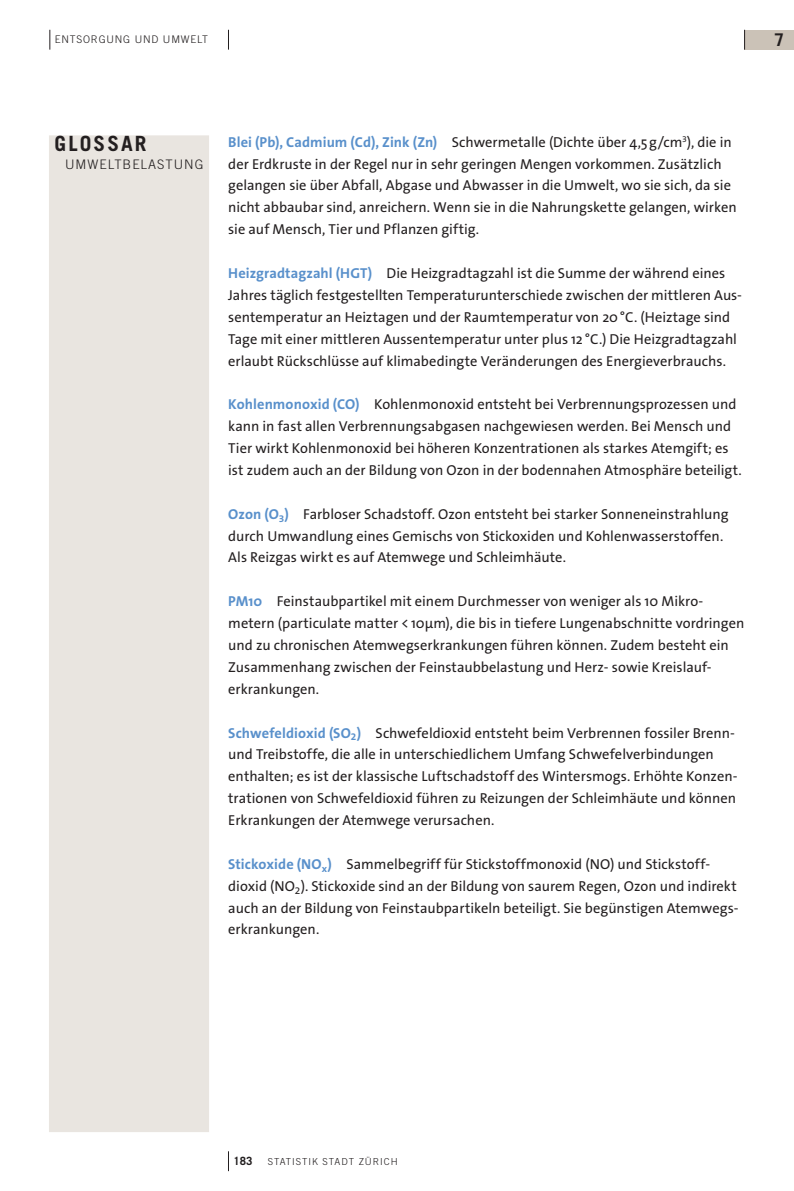
<style>
.page{position:relative;width:794px;height:1191px;background:#fff}
.page>*{position:absolute;margin:0;border:0;box-sizing:border-box;transform-origin:0 0}
.t1{font:700 21px "Trade Gothic LT Std";letter-spacing:.1em;color:#231f20}
.t2{font:700 17.5px "Trade Gothic LT Std";color:#231f20}
.t3{font:14.35px/21.9px "The Sans OT5 Plain";color:#231f20}
.t4{font:300 13.12px "Trade Gothic LT Std";letter-spacing:.075em;color:#231f20}
.t5{font:700 11.38px "Trade Gothic LT Std";color:#231f20}
.t6{font:300 10.5px "Trade Gothic LT Std";letter-spacing:.075em;color:#231f20}
.t7{font:300 9.62px "Trade Gothic LT Std";letter-spacing:.1em;color:#231f20}
.s1{font-family:"The Sans OT7";font-weight:700;color:#5990cb}
</style>
<div class="page">
<div style="left:49px;top:135px;width:160px;height:997px;background:#e9e5e0"></div>
<svg style="left:228px;top:1151px;width:1px;height:20px"></svg>
<div style="left:744px;top:30px;width:50px;height:20px;background:#cbc2b7"></div>
<svg style="left:50px;top:30px;width:1px;height:20px"></svg>
<svg style="left:228px;top:30px;width:1px;height:20px"></svg>
<svg style="left:744px;top:30px;width:1px;height:20px"></svg>
<p class="t6" style="left:55px;top:33px;width:68px">ENTSORGUNG</p>
<p class="t6" style="left:135px;top:33px;width:75px">UN D UMWELT</p>
<p class="t2" style="left:774px;top:29px;width:11px">7</p>
<h1 class="t1" style="left:55px;top:131px;width:93px">GLOSSAR</h1>
<p class="t4" style="left:65px;top:156px;width:59px">UMWELTBE</p>
<p class="t4" style="left:141px;top:156px;width:17px">LASTU</p>
<p class="t4" style="left:184px;top:156px;width:21px">NG</p>
<p class="t3" style="left:228px;top:131px;width:510px"><span class="s1">Blei (Pb), Cadmium (Cd), Zink (Zn)</span> Schwermetalle (Dichte über 4,5g/cm<sup>3</sup>), die in der Erdkruste in der Regel nur in sehr geringen Mengen vorkommen. Zusätzlich gelangen sie über Abfall, Abgase und Abwasser in die Umwelt, wo sie sich, da sie nicht abbaubar sind, anreichern. Wenn sie in die Nahrungskette gelangen, wirken sie auf Mensch, Tier und Pflanzen giftig.</p>
<p class="t3" style="left:228px;top:262px;width:515px"><span class="s1">Heizgradtagzahl (HGT)</span> Die Heizgradtagzahl ist die Summe der während eines Jahres täglich festgestellten Temperaturunterschiede zwischen der mittleren Aus&shy;sentemperatur an Heiztagen und der Raumtemperatur von 20°C. (Heiztage sind Tage mit einer mittleren Aussentemperatur unter plus 12 °C.) Die Heizgradtagzahl erlaubt Rückschlüsse auf klimabedingte Veränderungen des Energieverbrauchs.</p>
<p class="t3" style="left:228px;top:393px;width:515px"><span class="s1">Kohlenmonoxid (CO)</span> Kohlenmonoxid entsteht bei Verbrennungsprozessen und kann in fast allen Verbrennungsabgasen nachgewiesen werden. Bei Mensch und Tier wirkt Kohlenmonoxid bei höheren Konzentrationen als starkes Atemgift; es ist zudem auch an der Bildung von Ozon in der bodennahen Atmosphäre beteiligt.</p>
<p class="t3" style="left:228px;top:503px;width:502px"><span class="s1">Ozon (O</span><sub>3</sub><span class="s1">)</span> Farbloser Schadstoff. Ozon entsteht bei starker Sonneneinstrahlung durch Umwandlung eines Gemischs von Stickoxiden und Kohlenwasserstoffen.<br>Als Reizgas wirkt es auf Atemwege und Schleimhäute.</p>
<p class="t3" style="left:228px;top:590px;width:517px"><span class="s1">PM10</span> Feinstaubpartikel mit einem Durchmesser von weniger als 10 Mikro&shy;metern (particulate matter &lt;10µm), die bis in tiefere Lungenabschnitte vordringen und zu chronischen Atemwegserkrankungen führen können. Zudem besteht ein Zusammenhang zwischen der Feinstaubbelastung und Herz- sowie Kreislauf&shy;erkrankungen.</p>
<p class="t3" style="left:228px;top:722px;width:511px"><span class="s1">Schwefeldioxid (SO</span><sub>2</sub><span class="s1">)</span> Schwefeldioxid entsteht beim Verbrennen fossiler Brenn&shy;und Treibstoffe, die alle in unterschiedlichem Umfang Schwefelverbindungen enthalten; es ist der klassische Luftschadstoff des Wintersmogs. Erhöhte Konzen&shy;trationen von Schwefeldioxid führen zu Reizungen der Schleimhäute und können Erkrankungen der Atemwege verursachen.</p>
<p class="t3" style="left:228px;top:853px;width:512px"><span class="s1">Stickoxide (NO</span><sub>x</sub><span class="s1">)</span> Sammelbegriff für Stickstoffmonoxid (NO) und Stickstoff&shy;dioxid (NO<sub>2</sub>). Stickoxide sind an der Bildung von saurem Regen, Ozon und indirekt auch an der Bildung von Feinstaubpartikeln beteiligt. Sie begünstigen Atemwegs&shy;erkrankungen.</p>
<p class="t5" style="left:233px;top:1153px;width:20px">183</p>
<p class="t7" style="left:268px;top:1155px;width:131px">STATISTIK STADT ZÜRICH</p>
</div>
